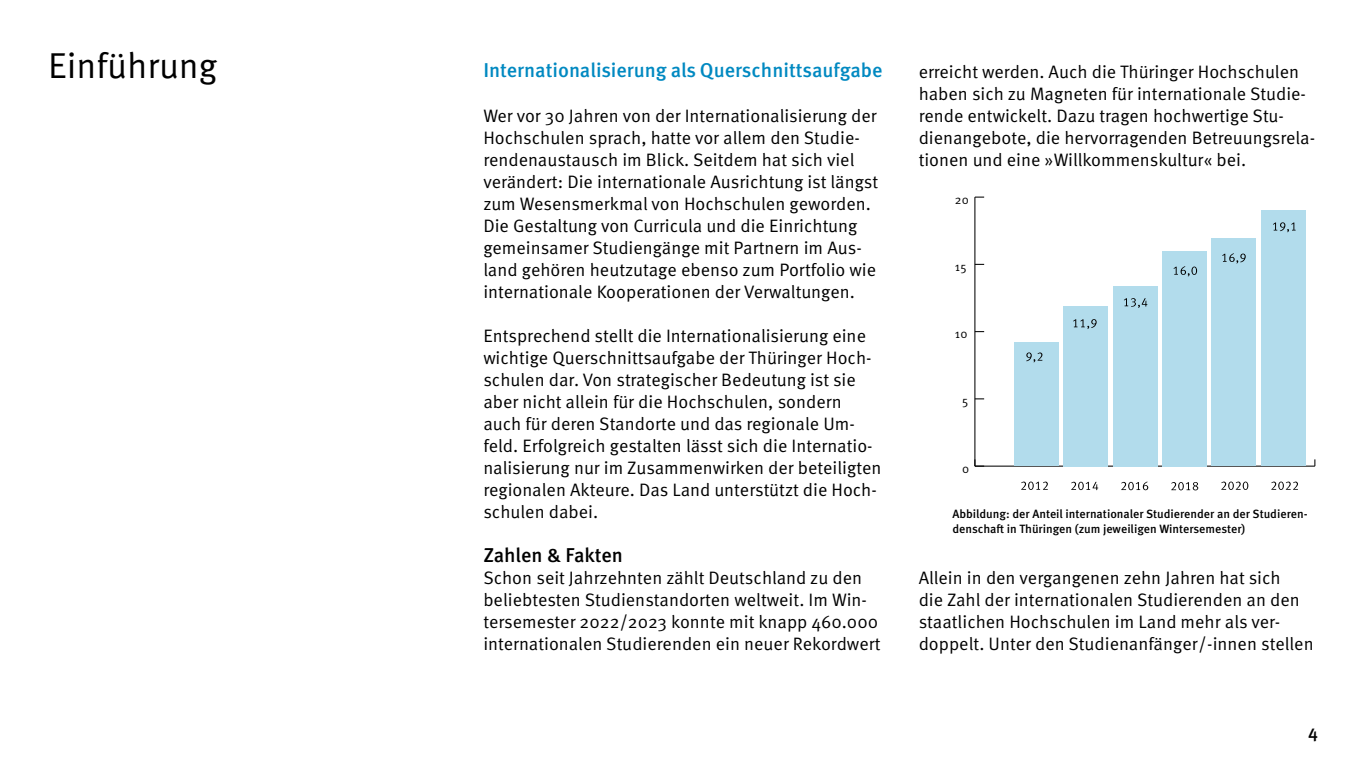
<style>
.page{position:relative;width:1366px;height:768px;background:#fff}
.page>*{position:absolute;margin:0;border:0;box-sizing:border-box;transform-origin:0 0}
.t1{font:36px "Meta Pro Norm";color:#000}
.t2{font:500 20px "Meta Pro";color:#0089c1}
.t3{font:500 20px "Meta Pro";letter-spacing:-.005em;color:#000}
.t4{font:18px/22px "Meta Pro Norm";color:#000}
.t5{font:500 18px "Meta Pro";color:#000}
.t6{font:12.3px "Meta Pro Norm";color:#000}
.t7{font:500 12px/15px "Meta Pro";color:#000}
</style>
<div class="page">
<svg style="left:1021px;top:482px;width:27px;height:8px"></svg>
<svg style="left:1071px;top:482px;width:27px;height:8px"></svg>
<svg style="left:1121px;top:482px;width:27px;height:8px"></svg>
<svg style="left:1171px;top:482px;width:27px;height:8px"></svg>
<svg style="left:1221px;top:482px;width:27px;height:8px"></svg>
<svg style="left:1271px;top:482px;width:27px;height:8px"></svg>
<hr style="left:975px;top:466px;width:340px;height:1px;background:#000">
<hr style="left:974px;top:197px;width:1px;height:269px;background:#000">
<svg style="left:974px;top:459px;width:10px;height:8px"></svg>
<div style="left:1261px;top:210px;width:45px;height:256px;background:#b2dcec"></div>
<div style="left:1212px;top:239px;width:44px;height:227px;background:#b2dcec"></div>
<div style="left:1162px;top:251px;width:45px;height:215px;background:#b2dcec"></div>
<div style="left:1113px;top:286px;width:44px;height:180px;background:#b2dcec"></div>
<div style="left:1064px;top:306px;width:44px;height:160px;background:#b2dcec"></div>
<div style="left:1014px;top:342px;width:45px;height:124px;background:#b2dcec"></div>
<svg style="left:1026px;top:352px;width:16px;height:10px"></svg>
<svg style="left:1073px;top:319px;width:24px;height:10px"></svg>
<svg style="left:1124px;top:298px;width:23px;height:10px"></svg>
<svg style="left:1174px;top:266px;width:23px;height:10px"></svg>
<svg style="left:1222px;top:253px;width:24px;height:11px"></svg>
<svg style="left:1273px;top:222px;width:23px;height:10px"></svg>
<h2 class="t1" style="left:48px;top:38px;width:171px">Einführung</h2>
<h3 class="t2" style="left:483px;top:55px;width:401px">Internationalisierung als Querschnittsaufgabe</h3>
<p class="t4" style="left:483px;top:104px;width:396px">Wer vor 30 Jahren von der Internationalisierung der Hochschulen sprach, hatte vor allem den Studie&shy;rendenaustausch im Blick. Seitdem hat sich viel verändert: Die internationale Ausrichtung ist längst zum Wesensmerkmal von Hochschulen geworden.<br>Die Gestaltung von Curricula und die Einrichtung gemeinsamer Studiengänge mit Partnern im Aus&shy;land gehören heutzutage ebenso zum Portfolio wie internationale Kooperationen der Verwaltungen.</p>
<p class="t4" style="left:483px;top:324px;width:400px">Entsprechend stellt die Internationalisierung eine wichtige Querschnittsaufgabe der Thüringer Hoch&shy;schulen dar. Von strategischer Bedeutung ist sie aber nicht allein für die Hochschulen, sondern auch für deren Standorte und das regionale Um&shy;feld. Erfolgreich gestalten lässt sich die Internatio&shy;nalisierung nur im Zusammenwirken der beteiligten regionalen Akteure. Das Land unterstützt die Hoch&shy;schulen dabei.</p>
<h4 class="t3" style="left:483px;top:540px;width:141px">Zahlen &amp; Fakten</h4>
<p class="t4" style="left:483px;top:566px;width:399px">Schon seit Jahrzehnten zählt Deutschland zu den beliebtesten Studienstandorten weltweit. Im Win&shy;tersemester 2022/2023 konnte mit knapp 460.000 internationalen Studierenden ein neuer Rekordwert</p>
<p class="t4" style="left:919px;top:60px;width:398px">erreicht werden. Auch die Thüringer Hochschulen haben sich zu Magneten für internationale Studie&shy;rende entwickelt. Dazu tragen hochwertige Stu&shy;dienangebote, die hervorragenden Betreuungsrela&shy;tionen und eine »Willkommenskultur« bei.</p>
<p class="t6" style="left:955px;top:190px;width:16px">20</p>
<p class="t6" style="left:955px;top:257px;width:13px">15</p>
<p class="t6" style="left:955px;top:325px;width:14px">10</p>
<p class="t6" style="left:962px;top:392px;width:8px">5</p>
<p class="t6" style="left:962px;top:459px;width:9px">0</p>
<p class="t7" style="left:952px;top:506px;width:357px">Abbildung: der Anteil internationaler Studierender an der Studieren&shy;denschaft in Thüringen (zum jeweiligen Wintersemester)</p>
<p class="t4" style="left:919px;top:566px;width:397px">Allein in den vergangenen zehn Jahren hat sich<br>die Zahl der internationalen Studierenden an den staatlichen Hochschulen im Land mehr als ver&shy;doppelt. Unter den Studienanfänger/-innen stellen</p>
<p class="t5" style="left:1308px;top:718px;width:11px">4</p>
</div>
